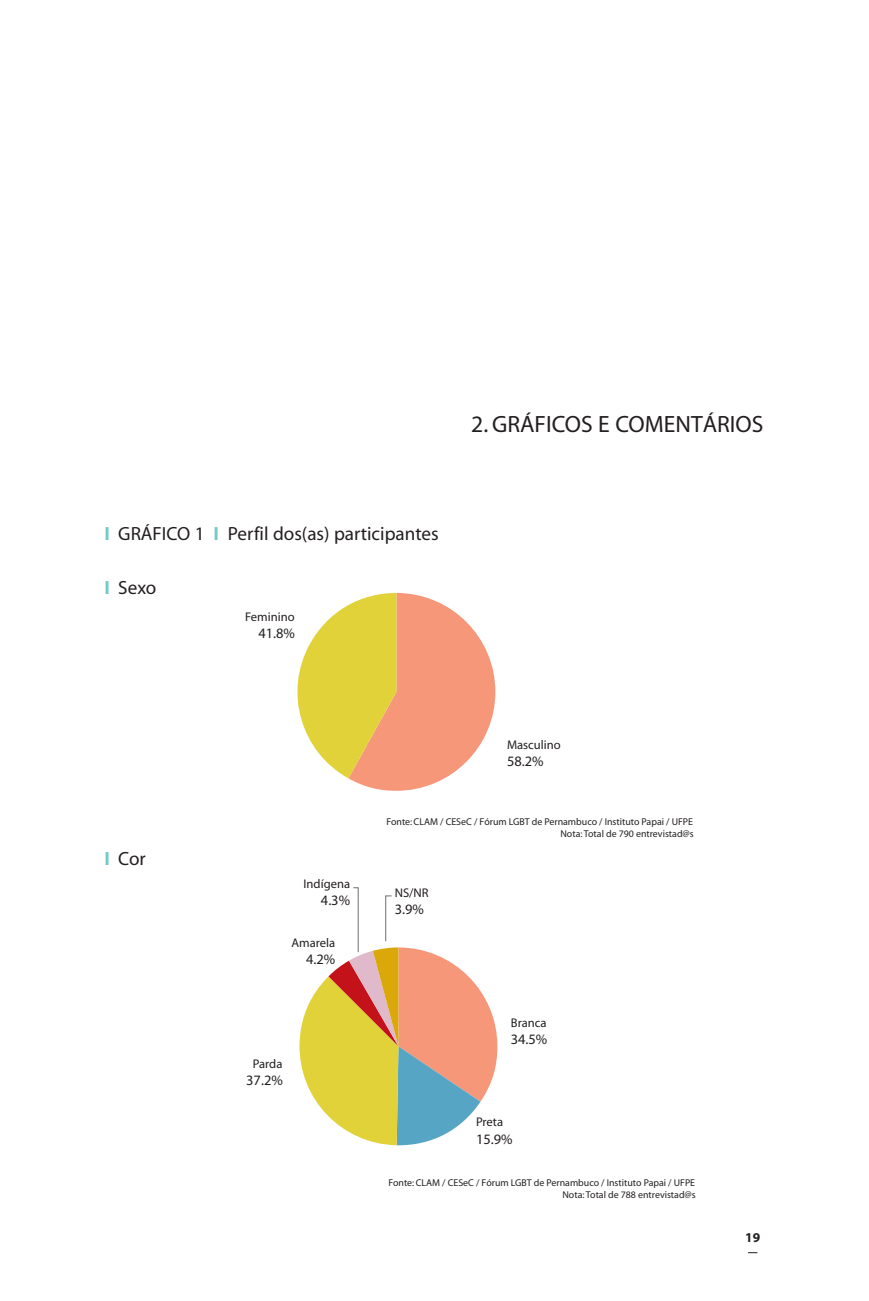
<style>
.page{position:relative;width:869px;height:1301px;background:#fff}
.page>*{position:absolute;margin:0;border:0;box-sizing:border-box;transform-origin:0 0}
.t1{font:23.62px "Myriad";color:#231f20}
.t2{font:19.12px "Myriad";color:#231f20}
.t3{font:14.4px "Myriad";color:#231f20}
.t4{font:700 13.5px "Myriad";color:#231f20}
.t5{font:12.6px "Myriad";color:#231f20}
.t6{font:9.9px/11.9px "Myriad";color:#231f20;text-align:right}
.s1{font-weight:700;color:#73cac7}
</style>
<div class="page">
<svg style="left:297px;top:593px;width:461px;height:661px"></svg>
<h1 class="t1" style="left:471px;top:415px;width:294px">2. GRÁFICOS E COMENTÁRIOS</h1>
<h2 class="t2" style="left:104px;top:526px;width:336px"><span class="s1">I</span> GRÁFICO 1 <span class="s1">I</span> Perfil dos(as) participantes</h2>
<h2 class="t2" style="left:104px;top:580px;width:54px"><span class="s1">I</span> Sexo</h2>
<p class="t5" style="left:245px;top:612px;width:51px">Feminino</p>
<h3 class="t3" style="left:258px;top:628px;width:38px">41.8%</h3>
<p class="t5" style="left:507px;top:740px;width:55px">Masculino</p>
<h3 class="t3" style="left:507px;top:756px;width:38px">58.2%</h3>
<h2 class="t2" style="left:104px;top:851px;width:43px"><span class="s1">I</span> Cor</h2>
<p class="t5" style="left:303px;top:879px;width:48px">Indígena</p>
<h3 class="t3" style="left:321px;top:895px;width:31px">4.3%</h3>
<p class="t5" style="left:291px;top:937px;width:45px">Amarela</p>
<h3 class="t3" style="left:306px;top:953px;width:31px">4.2%</h3>
<p class="t5" style="left:253px;top:1059px;width:31px">Parda</p>
<h3 class="t3" style="left:246px;top:1075px;width:38px">37.2%</h3>
<p class="t6" style="left:386px;top:816px;width:309px">Fonte: CLAM / CESeC / Fórum LGBT de Pernambuco / Instituto Papai / UFPE<br>Nota: Total de 790 entrevistad@s</p>
<p class="t5" style="left:395px;top:887px;width:35px">NS/NR</p>
<h3 class="t3" style="left:395px;top:903px;width:31px">3.9%</h3>
<p class="t5" style="left:511px;top:1018px;width:37px">Branca</p>
<h3 class="t3" style="left:511px;top:1034px;width:38px">34.5%</h3>
<p class="t5" style="left:476px;top:1117px;width:29px">Preta</p>
<h3 class="t3" style="left:476px;top:1133px;width:38px">15.9%</h3>
<p class="t6" style="left:388px;top:1177px;width:309px">Fonte: CLAM / CESeC / Fórum LGBT de Pernambuco / Instituto Papai / UFPE<br>Nota: Total de 788 entrevistad@s</p>
<h3 class="t4" style="left:745px;top:1232px;width:16px">19</h3>
</div>
